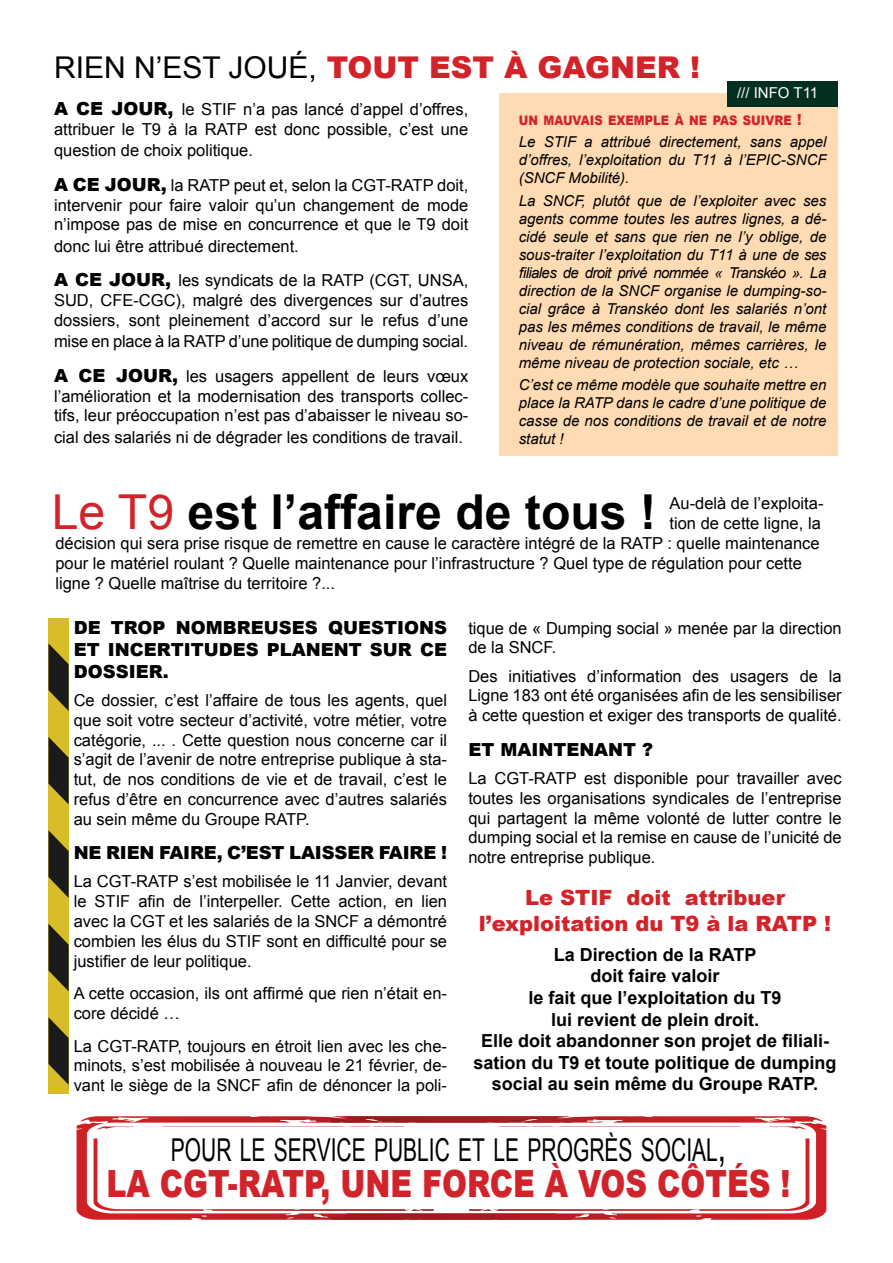
<style>
.page{position:relative;width:893px;height:1263px;background:#fff}
.page>*{position:absolute;margin:0;border:0;box-sizing:border-box;transform-origin:0 0}
.t1{font:700 48.15px "Arial";color:#000}
.t2{font:900 37.5px "Arial";color:#d2232a;scale:.8 1}
.t3{font:31.5px "Arial";color:#000;scale:.67 1}
.t4{font:900 30px "Arial";color:#d2232a}
.t5{font:30px "Arial";color:#000}
.t6{font:900 21px/25.2px "Arial";color:#d2232a;text-align:center}
.t7{font:700 18px/21.6px "Arial";color:#000;text-align:center}
.t8{font:900 18px "Arial";color:#000}
.t9{font:16.5px/19.8px "Arial";color:#000}
.t10{font:italic 15px/18px "Arial";color:#000;text-align:justify}
.t11{font:15px "Arial";color:#fff}
.t12{font:900 13.2px "Arial";color:#d2232a;scale:.88 1}
.s1{font-weight:400;color:#000}
.s2{font-weight:900;font-size:18px}
.s3{font-size:15.45px}
.s4{font-weight:400;color:#d2232a}
.s5{font-size:45px}
</style>
<div class="page">
<div style="left:48px;top:618px;width:21px;height:476px;background:#d6bd29"></div>
<svg style="left:48px;top:1017px;width:21px;height:68px"></svg>
<svg style="left:48px;top:924px;width:21px;height:67px"></svg>
<svg style="left:48px;top:830px;width:21px;height:68px"></svg>
<svg style="left:48px;top:737px;width:21px;height:67px"></svg>
<svg style="left:48px;top:643px;width:21px;height:68px"></svg>
<svg style="left:77px;top:1116px;width:254px;height:104px"></svg>
<svg style="left:94px;top:1138px;width:237px;height:73px"></svg>
<svg style="left:97px;top:1126px;width:234px;height:3px"></svg>
<svg style="left:331px;top:1116px;width:495px;height:104px"></svg>
<svg style="left:469px;top:1138px;width:340px;height:73px"></svg>
<svg style="left:499px;top:1126px;width:307px;height:3px"></svg>
<div style="left:499px;top:94px;width:339px;height:362px;background:#ffdbb3"></div>
<div style="left:727px;top:81px;width:111px;height:25px;background:#032e22"></div>
<h3 class="t5" style="left:54px;top:48px;width:38px">Rien</h3>
<h3 class="t5" style="left:134px;top:48px;width:48px">n’est</h3>
<h3 class="t4" style="left:228px;top:45px;width:406px"><span class="s1">jou é,</span> TOUT EST À GAGNER</h3>
<h3 class="t4" style="left:690px;top:45px;width:11px">!</h3>
<p class="t8" style="left:54px;top:95px;width:36px">A CE</p>
<p class="t9" style="left:54px;top:99px;width:416px;text-align:right"><span class="s2">JOUR,</span> le STIF n’a pas lancé d’appel d’offres, attribuer le T9 à la RATP est donc possible, c’est une</p>
<p class="t9" style="left:54px;top:134px;width:416px;line-height:34.3px">question de choix politique.<br><span class="s2">A CE JOUR,</span> la RATP peut et, selon la CGT-RATP doit,</p>
<p class="t9" style="left:54px;top:195px;width:416px">intervenir pour faire valoir qu’un changement de mode n’impose pas de mise en concurrence et que le T9 doit</p>
<p class="t9" style="left:54px;top:229px;width:416px;line-height:34.3px">donc lui être attribué directement.<br><span class="s2">A CE JOUR,</span> les syndicats de la RATP (CGT, UNSA,</p>
<p class="t9" style="left:54px;top:291px;width:416px">SUD, CFE-CGC), malgré des divergences sur d’autres dossiers, sont pleinement d’accord sur le refus d’une</p>
<p class="t9" style="left:54px;top:332px;width:416px">mise en place à la RATP d’une politique de dumping social.</p>
<p class="t8" style="left:54px;top:362px;width:39px">A CE</p>
<p class="t9" style="left:54px;top:366px;width:416px;text-align:justify;text-indent:62px"><span class="s2">JOUR,</span> les usagers appellent de leurs vœux l’amélioration et la modernisation des transports collec&shy;tifs, leur préoccupation n’est pas d’abaisser le niveau so-</p>
<p class="t9" style="left:54px;top:427px;width:411px">cial des salariés ni de dégrader les conditions de travail.</p>
<p class="t11" style="left:737px;top:83px;width:83px">/// INFO T11</p>
<p class="t12" style="left:519px;top:111px;width:323px">UN MAUVAIS EXEMPLE À NE PAS SUIVRE <span class="s3">!</span></p>
<p class="t10" style="left:519px;top:133px;width:309px">Le STIF a attribué directement, sans appel d’offres, l’exploitation du T11 à l’EPIC-SNCF (SN CF Mobilité).</p>
<p class="t10" style="left:519px;top:192px;width:309px">La SNCF, plutôt que de l’exploiter avec ses agents comme toutes les autres lignes, a dé&shy;cidé seule et sans que rien ne l’y oblige, de sous-traiter l’exploitation du T11 à une de ses filiales de droit privé nommée « Transkéo ». La direction de la SNCF organise le dumping-so&shy;cial grâce à Transkéo dont les salariés n’ont pas les mêmes conditions de travail, le même niveau de rémunération, mêmes carrières, le même niveau de protection sociale, etc …</p>
<p class="t10" style="left:519px;top:376px;width:309px">C’est ce même modèle que souhaite mettre en place la RATP dans le cadre d’une politique de casse de nos conditions de travail et de notre statut !</p>
<h1 class="t1" style="left:52px;top:480px;width:606px"><span class="s4">Le T9</span> est l’affaire de tous !</h1>
<p class="t9" style="left:669px;top:494px;width:156px">Au-delà de l’exploita-</p>
<p class="t9" style="left:669px;top:514px;width:153px">tion de cette ligne, la</p>
<p class="t9" style="left:55px;top:533px;width:766px">décision qui sera prise risque de remettre en cause le caractère intégré de la RATP : quelle maintenance</p>
<p class="t9" style="left:55px;top:553px;width:748px">pour le matériel roulant ? Quelle maintenance pour l’infrastructure ? Quel type de régulation pour cette</p>
<p class="t9" style="left:55px;top:573px;width:281px">ligne ? Quelle maîtrise du territoire ?...</p>
<p class="t8" style="left:74px;top:615px;width:164px">DE TROP NOMBREUSES</p>
<p class="t8" style="left:328px;top:615px;width:29px">QUES</p>
<p class="t8" style="left:384px;top:615px;width:49px">TIONS</p>
<p class="t8" style="left:74px;top:636px;width:48px">ET INCER</p>
<p class="t8" style="left:171px;top:636px;width:48px">TITUDES</p>
<p class="t8" style="left:267px;top:636px;width:54px">PLANEN</p>
<p class="t8" style="left:349px;top:636px;width:36px">T SUR</p>
<p class="t8" style="left:420px;top:636px;width:14px">CE</p>
<p class="t8" style="left:74px;top:658px;width:42px">DOSSIER</p>
<p class="t8" style="left:163px;top:658px;width:7px">.</p>
<p class="t9" style="left:74px;top:690px;width:375px;text-align:justify">Ce dossier, c’est l’affaire de tous les agents, quel que soit votre secteur d’activité, votre métier, votre catégorie, ... . Cette question nous concerne car il s’agit de l’avenir de notre entreprise publique à sta&shy;tut, de nos conditions de vie et de travail, c’est le refus d’être en concurrence avec d’autres salariés au sein même du Groupe RATP.</p>
<p class="t8" style="left:74px;top:840px;width:45px">NE RIEN</p>
<p class="t8" style="left:159px;top:840px;width:36px">FAIRE</p>
<p class="t8" style="left:217px;top:840px;width:111px">, C’EST LAISSER</p>
<p class="t8" style="left:379px;top:840px;width:36px">FAIRE</p>
<p class="t8" style="left:441px;top:840px;width:7px">!</p>
<p class="t9" style="left:74px;top:872px;width:375px;text-align:justify">La CGT-RATP s’est mobilisée le 11 Janvier, devant le STIF afin de l’interpeller. Cette action, en lien avec la CGT et les salariés de la SNCF a démontré combien les élus du STIF sont en difficulté pour se justifier de leur politique.</p>
<p class="t9" style="left:74px;top:984px;width:375px">A cette occasion, ils ont affirmé que rien n’était en&shy;core décidé …</p>
<p class="t9" style="left:74px;top:1036px;width:375px;text-align:justify">La CGT-RATP, toujours en étroit lien avec les che&shy;minots, s’est mobilisée à nouveau le 21 février, de&shy;vant le siège de la SNCF afin de dénoncer la poli-</p>
<p class="t9" style="left:468px;top:618px;width:375px">tique de « Dumping social » menée par la direction de la SNCF.</p>
<p class="t9" style="left:468px;top:666px;width:375px;text-align:justify">Des initiatives d’information des usagers de la Ligne 183 ont été organisées afin de les sensibiliser à cette question et exiger des transports de qualité.</p>
<p class="t8" style="left:468px;top:736px;width:186px">ET MAINTENANT ?</p>
<p class="t9" style="left:468px;top:768px;width:375px;text-align:justify">La CGT-RATP est disponible pour travailler avec toutes les organisations syndicales de l’entreprise qui partagent la même volonté de lutter contre le dumping social et la remise en cause de l’unicité de notre entreprise publique.</p>
<p class="t6" style="left:479px;top:885px;width:354px">LE STIF DOIT ATTRIBUER<br>L’EXPLOITATION DU T9 À LA RATP !</p>
<p class="t7" style="left:473px;top:944px;width:365px">La Direction de la RATP<br>doit faire valoir<br>le fait que l’exploitation du T9<br>lui revient de plein droit.<br>Elle doit abandonner son projet de filiali&shy;sation du T9 et toute politique de dumping social au sein même du Groupe RATP.</p>
<h3 class="t3" style="left:171px;top:1129px;width:830px">POUR LE SERVICE PUBLIC ET LE PROGRÈS SOCIAL<span class="s5">,</span></h3>
<h2 class="t2" style="left:107px;top:1156px;width:322px">LA CGT-RAT P, UNE</h2>
<h2 class="t2" style="left:422px;top:1156px;width:84px">FORCE</h2>
<h2 class="t2" style="left:545px;top:1156px;width:308px">À VOS CÔTÉS !</h2>
</div>
